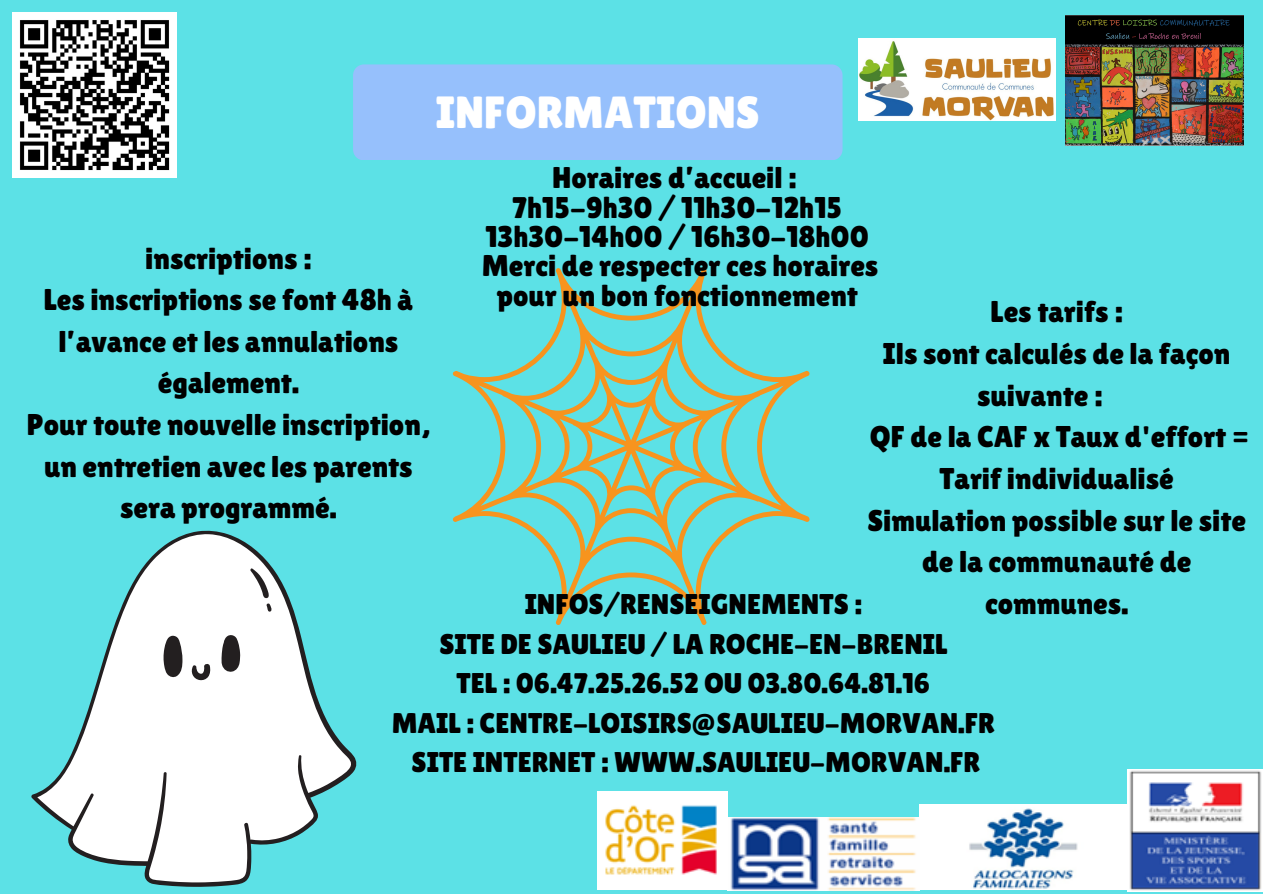
<style>
.page{position:relative;width:1263px;height:894px;background:#fff}
.page>*{position:absolute;margin:0;border:0;box-sizing:border-box;transform-origin:0 0}
.t1{font:45px "Lilita One";color:#fff}
.t2{font:30px/41.7px "Lilita One";color:#000;text-align:center}
.t3{font:28.5px/39.3px "Lilita One";color:#000;text-align:center}
</style>
<div class="page">
<div style="left:0;top:0;width:1263px;height:893px;background:#5ce1e6"></div>
<img style="left:1065px;top:15px;width:179px;height:131px">
<div style="left:353px;top:64px;width:489px;height:96px;background:#96c0fc;border-radius:11px"></div>
<img style="left:1128px;top:769px;width:135px;height:122px">
<img style="left:919px;top:804px;width:209px;height:85px">
<img style="left:727px;top:817px;width:192px;height:73px">
<img style="left:598px;top:791px;width:129px;height:98px">
<svg style="left:453px;top:268px;width:356px;height:356px"></svg>
<svg style="left:31px;top:530px;width:326px;height:356px"></svg>
<svg style="left:37px;top:533px;width:316px;height:349px;fill:#fff"></svg>
<img style="left:13px;top:13px;width:164px;height:164px">
<img style="left:859px;top:39px;width:196px;height:82px">
<p class="t1" style="left:436px;top:87px;width:326px">INFORMATIONS</p>
<p class="t2" style="left:552px;top:157px;width:246px">Horaires d’accueil :</p>
<p class="t2" style="left:512px;top:186px;width:332px">7h15-9h30 / 11h30-12h15</p>
<p class="t2" style="left:485px;top:215px;width:385px">13h30-14h00 / 16h30-18h00</p>
<p class="t2" style="left:482px;top:251px;width:398px;line-height:29.2px">Merci de respecter ces horaires pour un bon fonctionnement</p>
<h2 class="t2" style="left:145px;top:237px;width:168px">inscriptions :</h2>
<p class="t2" style="left:44px;top:279px;width:371px">Les inscriptions se font 48h à l’avance et les annulations également.</p>
<p class="t2" style="left:27px;top:403px;width:405px">Pour toute nouvelle inscription, un entretien avec les parents sera programmé.</p>
<p class="t2" style="left:991px;top:291px;width:134px">Les tarifs :</p>
<p class="t2" style="left:977px;top:332px;width:255px;text-align:left;text-indent:-94px">Ils sont calculés de la façon suivante :</p>
<p class="t2" style="left:870px;top:416px;width:381px">QF de la CAF x Taux d'effort =<br>Tarif individualisé</p>
<p class="t2" style="left:867px;top:499px;width:380px">Simulation possible sur le site de la communauté de</p>
<p class="t3" style="left:525px;top:584px;width:339px">INFOS/RENSEIGNEMENTS :</p>
<p class="t2" style="left:985px;top:582px;width:145px">communes.</p>
<p class="t3" style="left:392px;top:624px;width:605px">SITE DE SAULIEU / LA ROCHE-EN-BRENIL<br>TEL : 06.47.25.26.52 OU 03.80.64.81.16<br>MAIL : CENTRE-LOISIRS@SAULIEU-MORVAN.FR SITE INTERNET : WWW.SAULIEU-MORVAN.FR</p>
</div>
